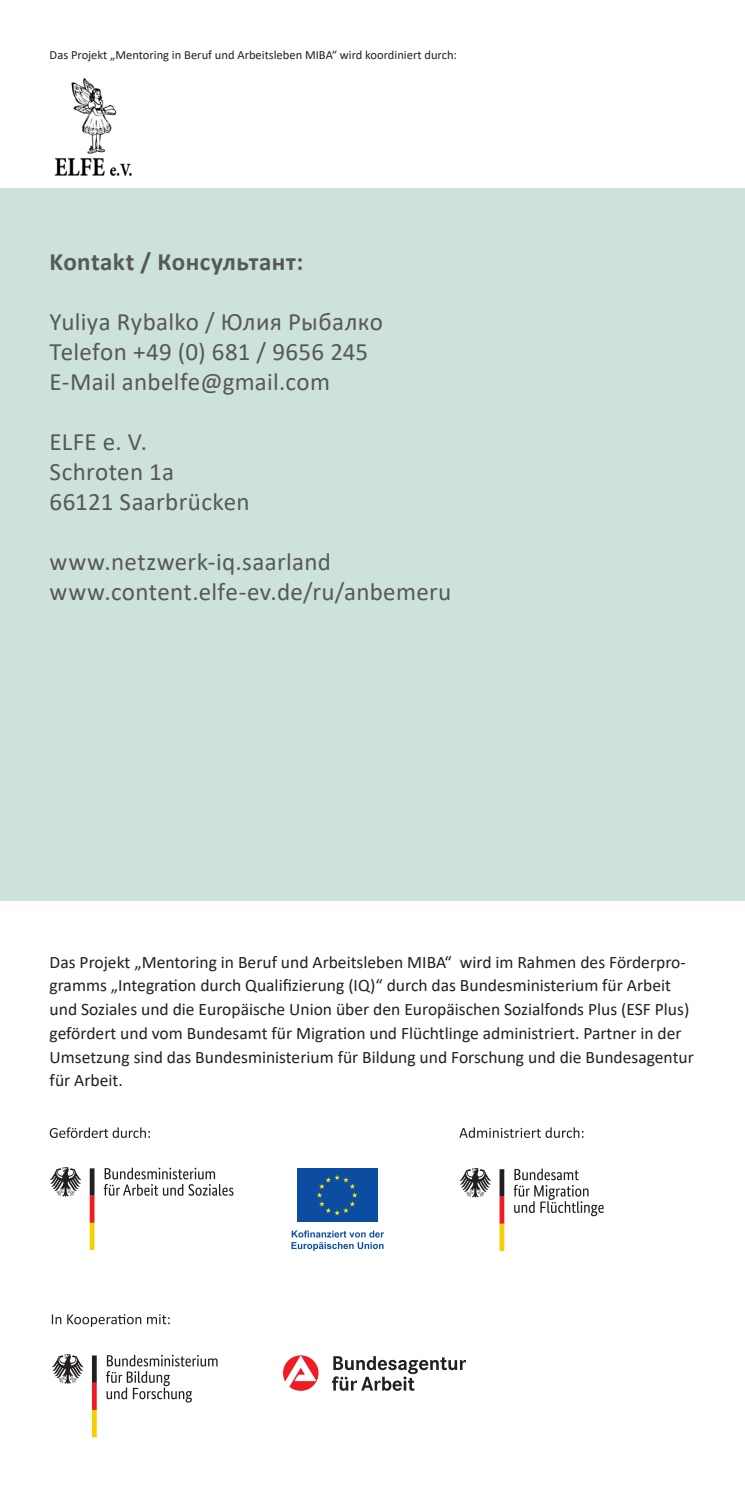
<style>
.page{position:relative;width:745px;height:1489px;background:#fff}
.page>*{position:absolute;margin:0;border:0;box-sizing:border-box;transform-origin:0 0}
.t1{font:25px/30px "Calibri";letter-spacing:.01em;color:#57585a}
.t2{font:700 25px "Calibri";letter-spacing:.015em;color:#57585a}
.t3{font:17.5px/23.8px "Calibri";color:#231f20}
.t4{font:12.5px "Calibri";color:#231f20}
</style>
<div class="page">
<div style="left:0;top:188px;width:744px;height:712px;background:#cde2db"></div>
<img style="left:54px;top:78px;width:78px;height:98px">
<svg style="left:50px;top:1127px;width:100px;height:10px"></svg>
<svg style="left:332px;top:1356px;width:133px;height:34px"></svg>
<svg style="left:283px;top:1355px;width:35px;height:35px"></svg>
<svg style="left:106px;top:1354px;width:111px;height:48px"></svg>
<svg style="left:52px;top:1354px;width:32px;height:29px"></svg>
<svg style="left:92px;top:1355px;width:5px;height:81px"></svg>
<svg style="left:52px;top:1314px;width:118px;height:12px"></svg>
<svg style="left:513px;top:1168px;width:90px;height:48px"></svg>
<svg style="left:459px;top:1167px;width:32px;height:30px"></svg>
<svg style="left:499px;top:1169px;width:5px;height:81px"></svg>
<svg style="left:459px;top:1127px;width:124px;height:10px"></svg>
<svg style="left:104px;top:1167px;width:129px;height:28px"></svg>
<svg style="left:50px;top:1167px;width:31px;height:29px"></svg>
<svg style="left:90px;top:1168px;width:4px;height:81px"></svg>
<div style="left:295px;top:1166px;width:84px;height:57px;background:linear-gradient(to bottom,#0d4da1,#0d4da1)"></div>
<div style="left:296px;top:1168px;width:81px;height:53px;background:#0d4da1"></div>
<svg style="left:317px;top:1175px;width:40px;height:40px"></svg>
<svg style="left:291px;top:1230px;width:93px;height:20px"></svg>
<p class="t4" style="left:50px;top:46px;width:408px">Das Projekt „Mentoring in Beruf und Arbeitsleben MIBA“ wird koordiniert durch:</p>
<h1 class="t2" style="left:50px;top:244px;width:255px">Kontakt / Консультант:</h1>
<h1 class="t1" style="left:50px;top:306px;width:334px">Yuliya Rybalko / Юлия Рыбалко<br>Telefon +49 (0) 681 / 9656 245<br>E-Mail anbelfe@gmail.com</h1>
<h1 class="t1" style="left:50px;top:426px;width:201px">ELFE e. V.<br>Schroten 1a<br>66121 Saarbrücken</h1>
<h1 class="t1" style="left:50px;top:546px;width:403px">www.netzwerk-iq.saarland www.content.elfe-ev.de/ru/anbemeru</h1>
<p class="t3" style="left:50px;top:949px;width:645px">Das Projekt „Mentoring in Beruf und Arbeitsleben MIBA“ wird im Rahmen des Förderpro&shy;gramms „Integration durch Qualifizierung (IQ)“ durch das Bundesministerium für Arbeit und Soziales und die Europäische Union über den Europäischen Sozialfonds Plus (ESF Plus) gefördert und vom Bundesamt für Migration und Flüchtlinge administriert. Partner in der Umsetzung sind das Bundesministerium für Bildung und Forschung und die Bundesagentur für Arbeit.</p>
</div>
